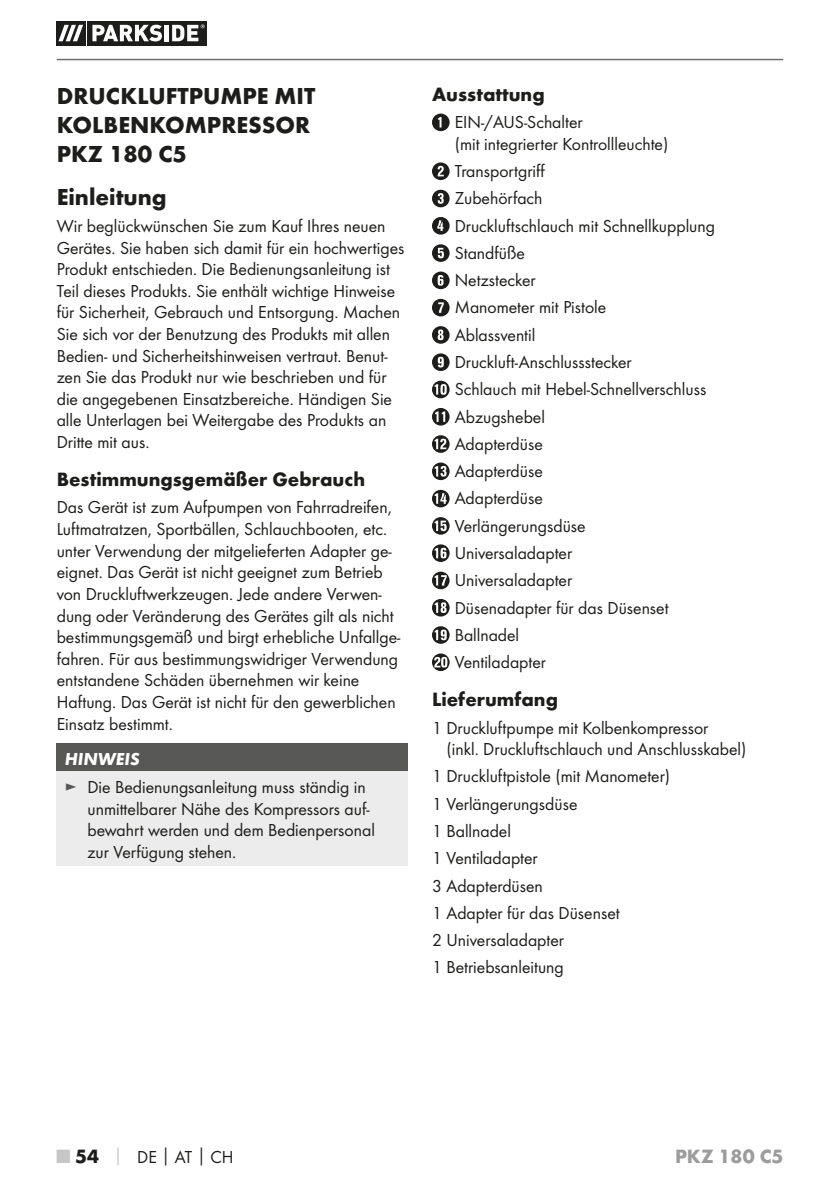
<style>
.page{position:relative;width:840px;height:1191px;background:#fff}
.page>*{position:absolute;margin:0;border:0;box-sizing:border-box;transform-origin:0 0}
.t1{font:700 24px/28.8px "Futura";color:#1d1d1b}
.t2{font:700 20px "Futura";color:#1d1d1b}
.t3{font:700 20px "Futura";color:#9d9c9c}
.t4{font:18px/21.6px "Futura Boo";color:#1d1d1b}
.t5{font:italic 700 18px "Futura";color:#fff}
.s1{color:#575756}
.s2{font-family:"Futura";font-weight:700;font-size:20px;color:#c6c6c6}
.s3{font-family:"Futura";font-weight:700;font-size:20px}
.s4{font-family:"Futura";font-weight:700;color:#c6c6c6}
.s5{font-family:"Futura";font-weight:700}
</style>
<div class="page">
<hr style="left:57px;top:59px;width:725px;height:1px;background:#6f6f6e">
<svg style="left:85px;top:21px;width:122px;height:24px"></svg>
<div style="left:56px;top:21px;width:29px;height:24px;background:#1d1d1b"></div>
<div style="left:87px;top:21px;width:119px;height:24px;background:#1d1d1b"></div>
<svg style="left:58px;top:25px;width:25px;height:16px"></svg>
<svg style="left:92px;top:25px;width:70px;height:16px"></svg>
<hr style="left:164px;top:25px;width:4px;height:16px;background:#fff">
<svg style="left:172px;top:24px;width:32px;height:17px"></svg>
<div style="left:57px;top:743px;width:351px;height:28px;background:#575756"></div>
<div style="left:57px;top:771px;width:351px;height:95px;background:#ececec"></div>
<svg style="left:432px;top:114px;width:17px;height:17px"></svg>
<svg style="left:432px;top:162px;width:17px;height:18px"></svg>
<svg style="left:432px;top:190px;width:17px;height:17px"></svg>
<svg style="left:432px;top:217px;width:17px;height:18px"></svg>
<svg style="left:432px;top:244px;width:17px;height:18px"></svg>
<svg style="left:432px;top:271px;width:17px;height:18px"></svg>
<svg style="left:432px;top:299px;width:17px;height:17px"></svg>
<svg style="left:432px;top:326px;width:17px;height:18px"></svg>
<svg style="left:432px;top:353px;width:17px;height:18px"></svg>
<svg style="left:432px;top:381px;width:17px;height:17px"></svg>
<svg style="left:432px;top:408px;width:17px;height:17px"></svg>
<svg style="left:432px;top:435px;width:17px;height:18px"></svg>
<svg style="left:432px;top:462px;width:17px;height:18px"></svg>
<svg style="left:432px;top:490px;width:17px;height:17px"></svg>
<svg style="left:432px;top:517px;width:17px;height:17px"></svg>
<svg style="left:432px;top:544px;width:17px;height:18px"></svg>
<svg style="left:432px;top:571px;width:17px;height:18px"></svg>
<svg style="left:432px;top:599px;width:17px;height:17px"></svg>
<svg style="left:432px;top:626px;width:17px;height:18px"></svg>
<svg style="left:432px;top:653px;width:17px;height:18px"></svg>
<h1 class="t1" style="left:57px;top:84px;width:260px">DRUCKLUFTPUMPE MIT<br>KOLBENKOMPRESSOR<br>PKZ 180 C5</h1>
<h1 class="t1" style="left:57px;top:184px;width:111px">Einleitung</h1>
<p class="t4" style="left:57px;top:217px;width:349px">Wir beglückwünschen Sie zum Kauf Ihres neuen Gerätes. Sie haben sich damit für ein hochwertiges Produkt entschieden. Die Bedienungsanleitung ist Teil dieses Produkts. Sie enthält wichtige Hinweise für Sicherheit, Gebrauch und Entsorgung. Machen Sie sich vor der Benutzung des Produkts mit allen Bedien- und Sicherheitshinweisen vertraut. Benut&shy;zen Sie das Produkt nur wie beschrieben und für die angegebenen Einsatzbereiche. Händigen Sie alle Unterlagen bei Weitergabe des Produkts an Dritte mit aus.</p>
<p class="t2" style="left:57px;top:471px;width:310px">Bestimmungsgemäßer Gebrauch</p>
<p class="t4" style="left:57px;top:498px;width:345px">Das Gerät ist zum Aufpumpen von Fahrradreifen, Luft matratzen, Sportbällen, Schlauchbooten, etc. unter Verwendung der mitgelieferten Adapter ge&shy;eignet. Das Gerät ist nicht geeignet zum Betrieb von Druckluftwerkzeugen. Jede andere Verwen&shy;dung oder Veränderung des Gerätes gilt als nicht bestimmungsgemäß und birgt erhebliche Unfallge&shy;fahren. Für aus bestimmungswidriger Verwendung entstandene Schäden übernehmen wir keine Haftung. Das Gerät ist nicht für den gewerblichen Einsatz bestimmt.</p>
<p class="t5" style="left:65px;top:752px;width:76px">HINWEIS</p>
<p class="t4" style="left:87px;top:778px;width:289px;text-indent:-23px"><span class="s1">►</span> Die Bedienungsanleitung muss ständig in unmittelbarer Nähe des Kompressors auf&shy;bewahrt werden und dem Bedienpersonal zur Verfügung stehen.</p>
<p class="t2" style="left:432px;top:86px;width:114px">Ausstattung</p>
<p class="t4" style="left:454px;top:113px;width:215px">EIN-/AUS-Schalter<br>(mit integrierter Kontrollleuchte)</p>
<p class="t4" style="left:454px;top:159px;width:262px;line-height:27.2px">Transportgriff<br>Zubehörfach<br>Druckluftschlauch mit Schnellkupplung<br>Standfüße<br>Netzstecker<br>Manometer mit Pistole<br>Ablassventil<br>Druckluft-Anschlussstecker<br>Schlauch mit Hebel-Schnellverschluss<br>Abzugshebel<br>Adapterdüse<br>Adapterdüse<br>Adapterdüse<br>Verlängerungsdüse<br>Universaladapter<br>Universaladapter<br>Düsenadapter für das Düsenset<br>Ballnadel<br>Ventiladapter</p>
<p class="t2" style="left:432px;top:691px;width:127px">Lieferumfang</p>
<p class="t4" style="left:446px;top:718px;width:301px;text-indent:-14px">1 Druckluftpumpe mit Kolbenkompressor<br>(inkl. Druckluftschlauch und Anschlusskabel)</p>
<p class="t4" style="left:432px;top:764px;width:239px;line-height:27.2px">1 Druckluftpistole (mit Manometer)<br>1 Verlängerungsdüse<br>1 Ballnadel<br>1 Ventiladapter<br>3 Adapterdüsen<br>1 Adapter für das Düsenset<br>2 Universaladapter<br>1 Betriebsanleitung</p>
<p class="t4" style="left:57px;top:1147px;width:178px"><span class="s2">■</span> <span class="s3">54</span> <span class="s4">│</span> DE<span class="s5">│</span>AT<span class="s5">│</span>CH</p>
<p class="t3" style="left:674px;top:1148px;width:110px">PKZ 180 C5</p>
</div>
